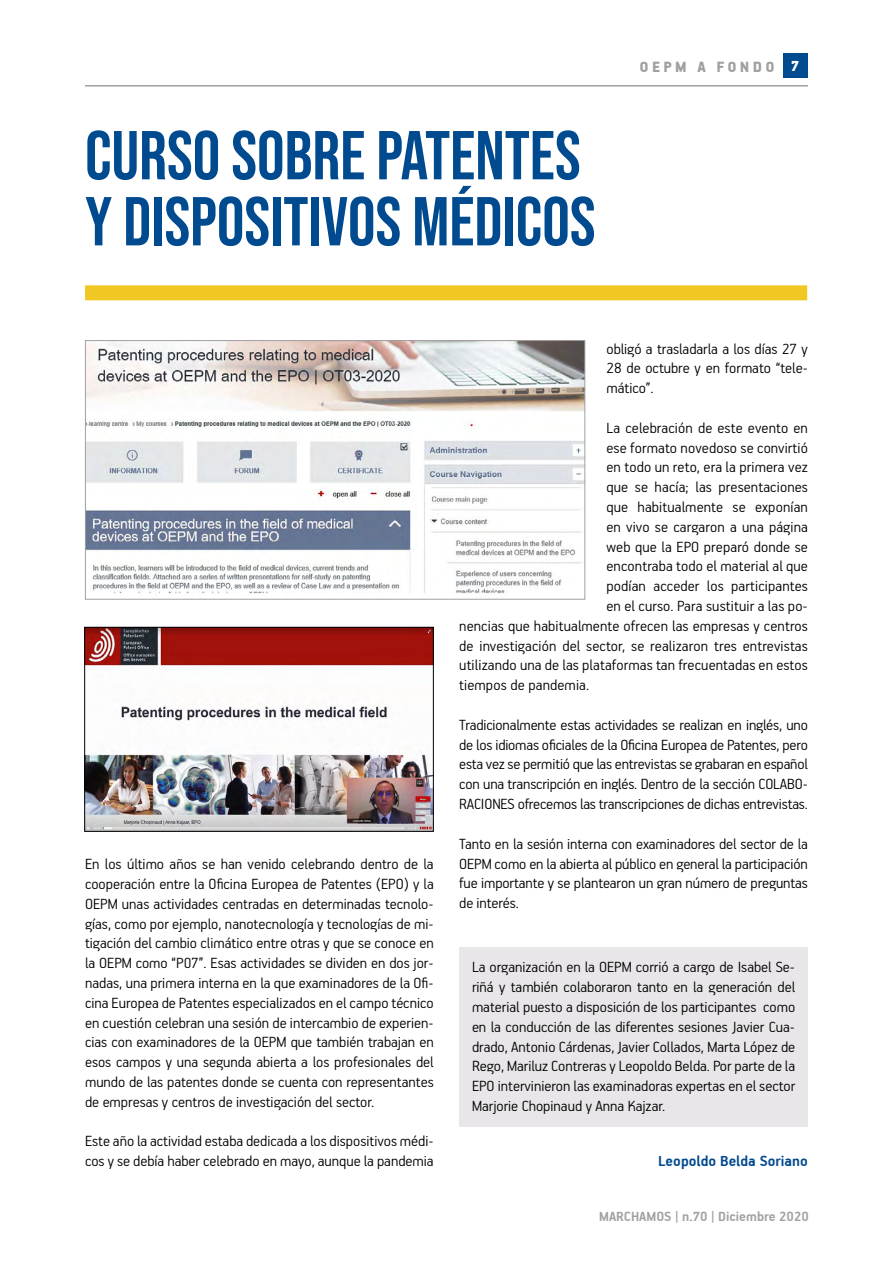
<style>
.page{position:relative;width:893px;height:1263px;background:#fff}
.page>*{position:absolute;margin:0;border:0;box-sizing:border-box;transform-origin:0 0}
.t1{font:69px/66px "Bebas Neue";color:#004a8f}
.t2{font:300 16.5px/19.8px "PF Handbook Pro";letter-spacing:.01em;color:#000;text-align:justify}
.t3{font:700 16.5px "PF Handbook Pro";color:#004a8f}
.t4{font:900 16.5px "PF Handbook Pro";letter-spacing:.2em;color:#a29fa3}
.t5{font:900 16.5px "PF Handbook Pro";color:#fff}
.t6{font:700 15px "PF Handbook Pro";color:#a29fa3}
</style>
<div class="page">
<hr style="left:85px;top:85px;width:723px;height:2px;background:#a29fa3">
<div style="left:783px;top:53px;width:24px;height:24px;background:#004a8f"></div>
<div style="left:85px;top:285px;width:722px;height:15px;background:#f1c823"></div>
<img style="left:87px;top:342px;width:496px;height:252px">
<div style="left:85px;top:340px;width:500px;height:260px;border:1px solid #a29fa3"></div>
<img style="left:86px;top:629px;width:346px;height:201px">
<div style="left:84px;top:627px;width:350px;height:205px;border:1px solid #000"></div>
<div style="left:459px;top:947px;width:349px;height:179px;background:#e8e6e8"></div>
<h1 class="t1" style="left:85px;top:122px;width:512px">CURSO SOBRE PATENTES<br>Y DISPOSITIVOS MÉDICOS</h1>
<p class="t4" style="left:639px;top:57px;width:137px">OEPM A FONDO</p>
<p class="t5" style="left:791px;top:56px;width:10px">7</p>
<p class="t2" style="left:85px;top:854px;width:350px">En los último años se han venido celebrando dentro de la cooperación entre la Oficina Europea de Patentes (EPO) y la OEPM unas actividades centradas en determinadas tecnolo&shy;gías, como por ejemplo, nanotecnología y tecnologías de mi&shy;tigación del cambio climático entre otras y que se conoce en la OEPM como “P07”. Esas actividades se dividen en dos jor&shy;nadas, una primera interna en la que examinadores de la Ofi&shy;cina Europea de Patentes especializados en el campo técnico en cuestión celebran una sesión de intercambio de experien&shy;cias con examinadores de la OEPM que también trabajan en esos campos y una segunda abierta a los profesionales del mundo de las patentes donde se cuenta con representantes de empresas y centros de investigación del sector.</p>
<p class="t2" style="left:85px;top:1131px;width:350px">Este año la actividad estaba dedicada a los dispositivos médi&shy;cos y se debía haber celebrado en mayo, aunque la pandemia</p>
<p class="t2" style="left:606px;top:338px;width:203px">obligó a trasladarla a los días 27 y 28 de octubre y en formato “tele&shy;mático”.</p>
<p class="t2" style="left:606px;top:417px;width:203px">La celebración de este evento en</p>
<p class="t2" style="left:606px;top:437px;width:203px">ese formato novedoso se convirtió</p>
<p class="t2" style="left:606px;top:457px;width:203px">en todo un reto, era la primera vez</p>
<p class="t2" style="left:606px;top:477px;width:203px">que se hacía; las presentaciones</p>
<p class="t2" style="left:606px;top:496px;width:203px">que habitualmente se exponían</p>
<p class="t2" style="left:606px;top:516px;width:203px">en vivo se cargaron a una página</p>
<p class="t2" style="left:606px;top:536px;width:203px">web que la EPO preparó donde se</p>
<p class="t2" style="left:606px;top:556px;width:203px">encontraba todo el material al que</p>
<p class="t2" style="left:606px;top:576px;width:203px">podían acceder los participantes</p>
<p class="t2" style="left:606px;top:595px;width:203px">en el curso. Para sustituir a las po-</p>
<p class="t2" style="left:459px;top:615px;width:350px">nencias que habitualmente ofrecen las empresas y centros</p>
<p class="t2" style="left:459px;top:635px;width:350px">de investigación del sector, se realizaron tres entrevistas</p>
<p class="t2" style="left:459px;top:655px;width:350px">utilizando una de las plataformas tan frecuentadas en estos</p>
<p class="t2" style="left:459px;top:675px;width:132px">tiempos de pandemia.</p>
<p class="t2" style="left:459px;top:714px;width:350px">Tradicionalmente estas actividades se realizan en inglés, uno de los idiomas oficiales de la Oficina Europea de Patentes, pero esta vez se permitió que las entrevistas se grabaran en español con una transcripción en inglés. Dentro de la sección COLABO-RACIONES ofrecemos las transcripciones de dichas entrevistas.</p>
<p class="t2" style="left:459px;top:833px;width:350px">Tanto en la sesión interna con examinadores del sector de la OEPM como en la abierta al público en general la participación fue importante y se plantearon un gran número de preguntas de interés.</p>
<p class="t2" style="left:472px;top:957px;width:325px">La organización en la OEPM corrió a cargo de Isabel Se&shy;riñá y también colaboraron tanto en la generación del material puesto a disposición de los participantes como en la conducción de las diferentes sesiones Javier Cua&shy;drado, Antonio Cárdenas, Javier Collados, Marta López de Rego, Mariluz Contreras y Leopoldo Belda. Por parte de la EPO intervinieron las examinadoras expertas en el sector Marjorie Chopinaud y Anna Kajzar.</p>
<p class="t3" style="left:658px;top:1150px;width:151px">Leopoldo Belda Soriano</p>
<p class="t6" style="left:599px;top:1207px;width:211px">MARCHAMOS | n.70 | Diciembre 2020</p>
</div>
